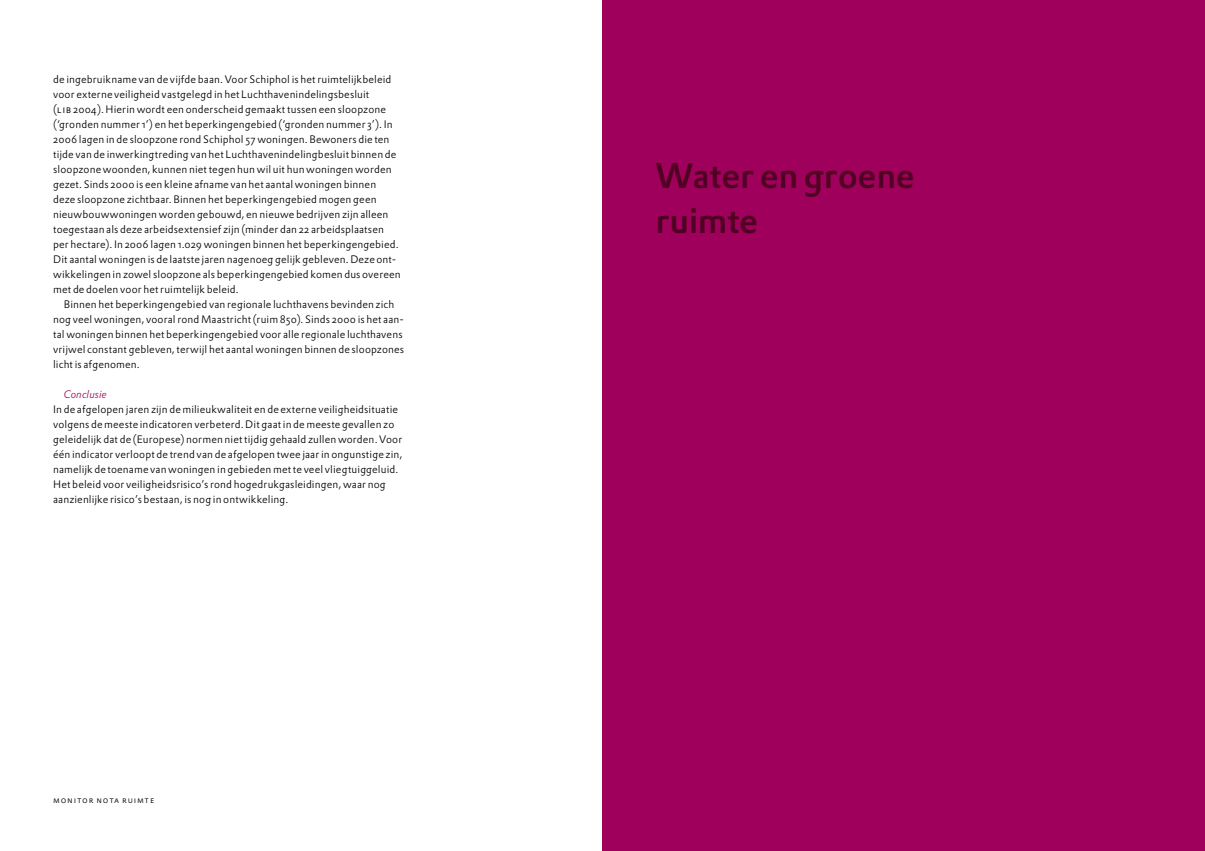
<style>
.page{position:relative;width:1205px;height:851px;background:#fff}
.page>*{position:absolute;margin:0;border:0;box-sizing:border-box;transform-origin:0 0}
.t1{font:35px/45px "DTL Prokyon TPRO Medium Regula";letter-spacing:-.005em;color:#500022}
.t2{font:10.62px/15px "DTL Prokyon TPRO Light";letter-spacing:.01em;color:#000}
.t3{font:8.75px "DTL Prokyon TPRO Light";color:#000}
.s1{font-family:"DTL Prokyon ST Light";font-style:italic;color:#9f005b}
</style>
<div class="page">
<div style="left:602px;top:0;width:603px;height:850px;background:#9f005b"></div>
<p class="t2" style="left:53px;top:71px;width:340px">de ingebruikname van de vijfde baan. Voor Schiphol is het ruimtelijkbeleid</p>
<p class="t2" style="left:53px;top:86px;width:318px">voor externe veiligheid vastgelegd in het Luchthavenindelingsbesluit</p>
<p class="t2" style="left:53px;top:101px;width:334px">(LIB 2004). Hierin wordt een onderscheid gemaakt tussen een sloopzone</p>
<p class="t2" style="left:53px;top:116px;width:341px">(‘gronden nummer 1’) en het beperkingengebied (‘gronden nummer 3’). In</p>
<p class="t2" style="left:53px;top:131px;width:338px">2006 lagen in de sloopzone rond Schiphol 57 woningen. Bewoners die ten</p>
<p class="t2" style="left:53px;top:146px;width:345px">tijde van de inwerkingtreding van het Luchthavenindelingbesluit binnen de</p>
<p class="t2" style="left:53px;top:161px;width:340px">sloopzone woonden, kunnen niet tegen hun wil uit hun woningen worden</p>
<p class="t2" style="left:53px;top:176px;width:325px">gezet. Sinds 2000 is een kleine afname van het aantal woningen binnen</p>
<p class="t2" style="left:53px;top:191px;width:325px">deze sloopzone zichtbaar. Binnen het beperkingengebied mogen geen</p>
<p class="t2" style="left:53px;top:206px;width:337px">nieuwbouwwoningen worden gebouwd, en nieuwe bedrijven zijn alleen</p>
<p class="t2" style="left:53px;top:221px;width:332px">toegestaan als deze arbeidsextensief zijn (minder dan 22 arbeidsplaatsen</p>
<p class="t2" style="left:53px;top:236px;width:347px">per hectare). In 2006 lagen 1.029 woningen binnen het beperkingengebied.</p>
<p class="t2" style="left:53px;top:251px;width:345px">Dit aantal woningen is de laatste jaren nagenoeg gelijk gebleven. Deze ont-</p>
<p class="t2" style="left:53px;top:266px;width:349px">wikkelingen in zowel sloopzone als beperkingengebied komen dus overeen</p>
<p class="t2" style="left:53px;top:281px;width:187px">met de doelen voor het ruimtelijk beleid.</p>
<p class="t2" style="left:64px;top:296px;width:332px">Binnen het beperkingengebied van regionale luchthavens bevinden zich</p>
<p class="t2" style="left:53px;top:311px;width:352px">nog veel woningen, vooral rond Maastricht (ruim 850). Sinds 2000 is het aan-</p>
<p class="t2" style="left:53px;top:326px;width:351px">tal woningen binnen het beperkingengebied voor alle regionale luchthavens</p>
<p class="t2" style="left:53px;top:341px;width:352px">vrijwel constant gebleven, terwijl het aantal woningen binnen de sloopzones</p>
<p class="t2" style="left:53px;top:356px;width:88px">licht is afgenomen.</p>
<p class="t2" style="left:53px;top:386px;width:351px;text-indent:11px"><span class="s1">Conclusie<br></span>In de afgelopen jaren zijn de milieukwaliteit en de externe veiligheidsituatie volgens de meeste indicatoren verbeterd. Dit gaat in de meeste gevallen zo geleidelijk dat de (Europese) normen niet tijdig gehaald zullen worden. Voor één indicator verloopt de trend van de afgelopen twee jaar in ongunstige zin, namelijk de toename van woningen in gebieden met te veel vliegtuiggeluid.<br>Het beleid voor veiligheidsrisico’s rond hogedrukgasleidingen, waar nog aanzienlijke risico’s bestaan, is nog in ontwikkeling.</p>
<p class="t3" style="left:53px;top:794px;width:103px">Monitor nota ruimte</p>
<p class="t1" style="left:656px;top:152px;width:261px">Water en groene ruimte</p>
</div>
